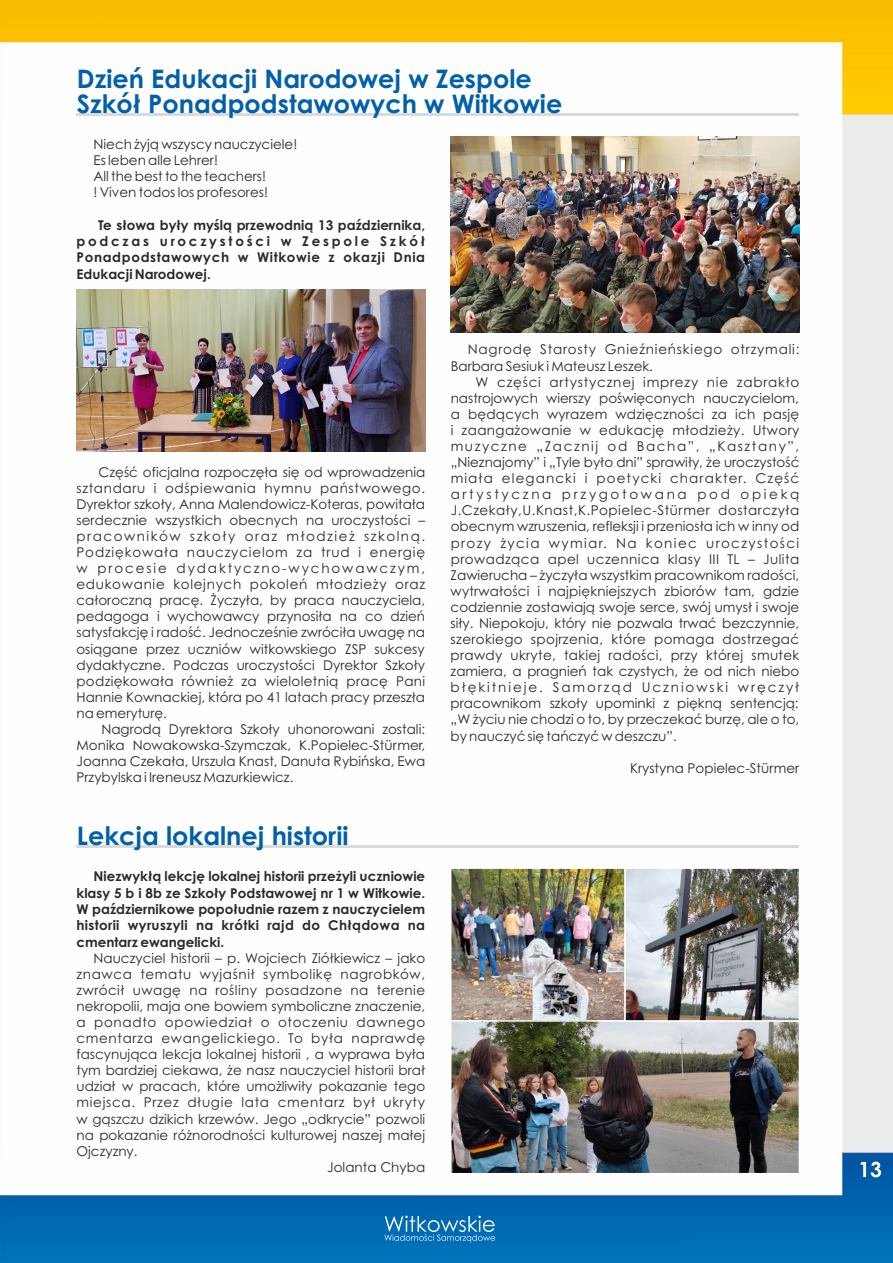
<style>
.page{position:relative;width:893px;height:1263px;background:#fff}
.page>*{position:absolute;margin:0;border:0;box-sizing:border-box;transform-origin:0 0}
.t1{font:700 25.5px/24.8px "Century Gothic";color:#0060aa}
.t2{font:13.5px/16px "Century Gothic";color:#2b2a29;text-align:justify}
.t3{font:700 13.5px/16.4px "Century Gothic";letter-spacing:.025em;color:#2b2a29;text-align:justify}
.t4{font:13.5px/16px "Century Gothic";letter-spacing:.06em;color:#2b2a29}
</style>
<div class="page">
<img style="left:0;top:0;width:893px;height:1263px">
<svg style="left:860px;top:1161px;width:21px;height:16px"></svg>
<svg style="left:384px;top:1216px;width:111px;height:26px;background:#3488c2"></svg>
<hr style="left:77px;top:114px;width:722px;height:2px;background:#d9dada">
<img style="left:451px;top:136px;width:348px;height:197px">
<img style="left:77px;top:290px;width:348px;height:161px">
<hr style="left:77px;top:845px;width:722px;height:3px;background:#d9dada">
<img style="left:452px;top:869px;width:346px;height:303px">
<div style="left:450px;top:867px;width:176px;height:155px;border:1px solid #fefefe"></div>
<div style="left:450px;top:1020px;width:350px;height:154px;border:1px solid #fefefe"></div>
<div style="left:624px;top:867px;width:176px;height:155px;border:1px solid #fefefe"></div>
<h1 class="t1" style="left:77px;top:69px;width:487px">Dzień Edukacji Narodowej w Zespole<br>Szkół Ponadpodstawowych w Witkowie</h1>
<p class="t2" style="left:94px;top:137px;width:205px">Niech żyją wszyscy nauczyciele!</p>
<p class="t2" style="left:94px;top:169px;width:174px">All the best to the teachers!</p>
<p class="t2" style="left:94px;top:153px;width:126px">Es leben alle Lehrer!</p>
<p class="t2" style="left:94px;top:186px;width:176px">! Viven todos los profesores!</p>
<p class="t3" style="left:77px;top:218px;width:350px;text-indent:22px">Te słowa były myślą przewodnią 13 października, podczas uroczystości w Zespole Szkół Ponadpodstawowych w Witkowie z okazji Dnia Edukacji Narodowej.</p>
<p class="t2" style="left:76px;top:465px;width:350px;text-indent:22px">Część oficjalna rozpoczęła się od wprowadzenia sztandaru i odśpiewania hymnu państwowego.<br>Dyrektor szkoły, Anna Malendowicz-Koteras, powitała serdecznie wszystkich obecnych na uroczystości – pracowników szkoły oraz młodzież szkolną.<br>Podziękowała nauczycielom za trud i energię w procesie dydaktyczno-wychowawczym, edukowanie kolejnych pokoleń młodzieży oraz całoroczną pracę. Życzyła, by praca nauczyciela, pedagoga i wychowawcy przynosiła na co dzień satysfakcję i radość. Jednocześnie zwróciła uwagę na osiągane przez uczniów witkowskiego ZSP sukcesy dydaktyczne. Podczas uroczystości Dyrektor Szkoły podziękowała również za wieloletnią pracę Pani Hannie Kownackiej, która po 41 latach pracy przeszła na emeryturę.</p>
<p class="t2" style="left:77px;top:722px;width:350px;text-indent:25px">Nagrodą Dyrektora Szkoły uhonorowani zostali:<br>Monika Nowakowska-Szymczak, K.Popielec-Stürmer, Joanna Czekała, Urszula Knast, Danuta Rybińska, Ewa Przybylska i Ireneusz Mazurkiewicz.</p>
<h1 class="t1" style="left:77px;top:826px;width:273px">Lekcja lokalnej historii</h1>
<p class="t3" style="left:77px;top:869px;width:350px;text-indent:17px">Niezwykłą lekcję lokalnej historii przeżyli uczniowie klasy 5 b i 8b ze Szkoły Podstawowej nr 1 w Witkowie.<br>W październikowe popołudnie razem z nauczycielem historii wyruszyli na krótki rajd do Chłądowa na cmentarz ewangelicki.</p>
<p class="t2" style="left:76px;top:951px;width:350px;text-indent:17px">Nauczyciel historii – p. Wojciech Ziółkiewicz – jako znawca tematu wyjaśnił symbolikę nagrobków, zwrócił uwagę na rośliny posadzone na terenie nekropolii, maja one bowiem symboliczne znaczenie, a ponadto opowiedział o otoczeniu dawnego cmentarza ewangelickiego. To była naprawdę fascynująca lekcja lokalnej historii , a wyprawa była tym bardziej ciekawa, że nasz nauczyciel historii brał udział w pracach, które umożliwiły pokazanie tego miejsca. Przez długie lata cmentarz był ukryty w gąszczu dzikich krzewów. Jego „odkrycie” pozwoli na pokazanie różnorodności kulturowej naszej małej Ojczyzny.</p>
<p class="t2" style="left:327px;top:1160px;width:99px">Jolanta Chyba</p>
<p class="t4" style="left:451px;top:343px;width:350px;text-indent:17px">Nagrodę Starosty Gnieźnieńskiego otrzymali:<br>Barbara Sesiuk i Mateusz Leszek.</p>
<p class="t2" style="left:451px;top:375px;width:350px;text-indent:25px">W części artystycznej imprezy nie zabrakło nastrojowych wierszy poświęconych nauczycielom, a będących wyrazem wdzięczności za ich pasję i zaangażowanie w edukację młodzieży. Utwory muzyczne „Zacznij od Bacha”, „Kasztany”, „Nieznajomy” i „Tyle było dni” sprawiły, że uroczystość miała elegancki i poetycki charakter. Część artystyczna przygotowana pod opieką J.Czekały,U.Knast,K.Popielec-Stürmer dostarczyła obecnym wzruszenia, refleksji i przeniosła ich w inny od prozy życia wymiar. Na koniec uroczystości prowadząca apel uczennica klasy III TL – Julita Zawierucha – życzyła wszystkim pracownikom radości, wytrwałości i najpiękniejszych zbiorów tam, gdzie codziennie zostawiają swoje serce, swój umysł i swoje siły. Niepokoju, który nie pozwala trwać bezczynnie, szerokiego spojrzenia, które pomaga dostrzegać prawdy ukryte, takiej radości, przy której smutek zamiera, a pragnień tak czystych, że od nich niebo błękitnieje. Samorząd Uczniowski wręczył pracownikom szkoły upominki z piękną sentencją: „W życiu nie chodzi o to, by przeczekać burzę, ale o to, by nauczyć się tańczyć w deszczu”.</p>
<p class="t2" style="left:630px;top:761px;width:171px">Krystyna Popielec-Stürmer</p>
</div>
